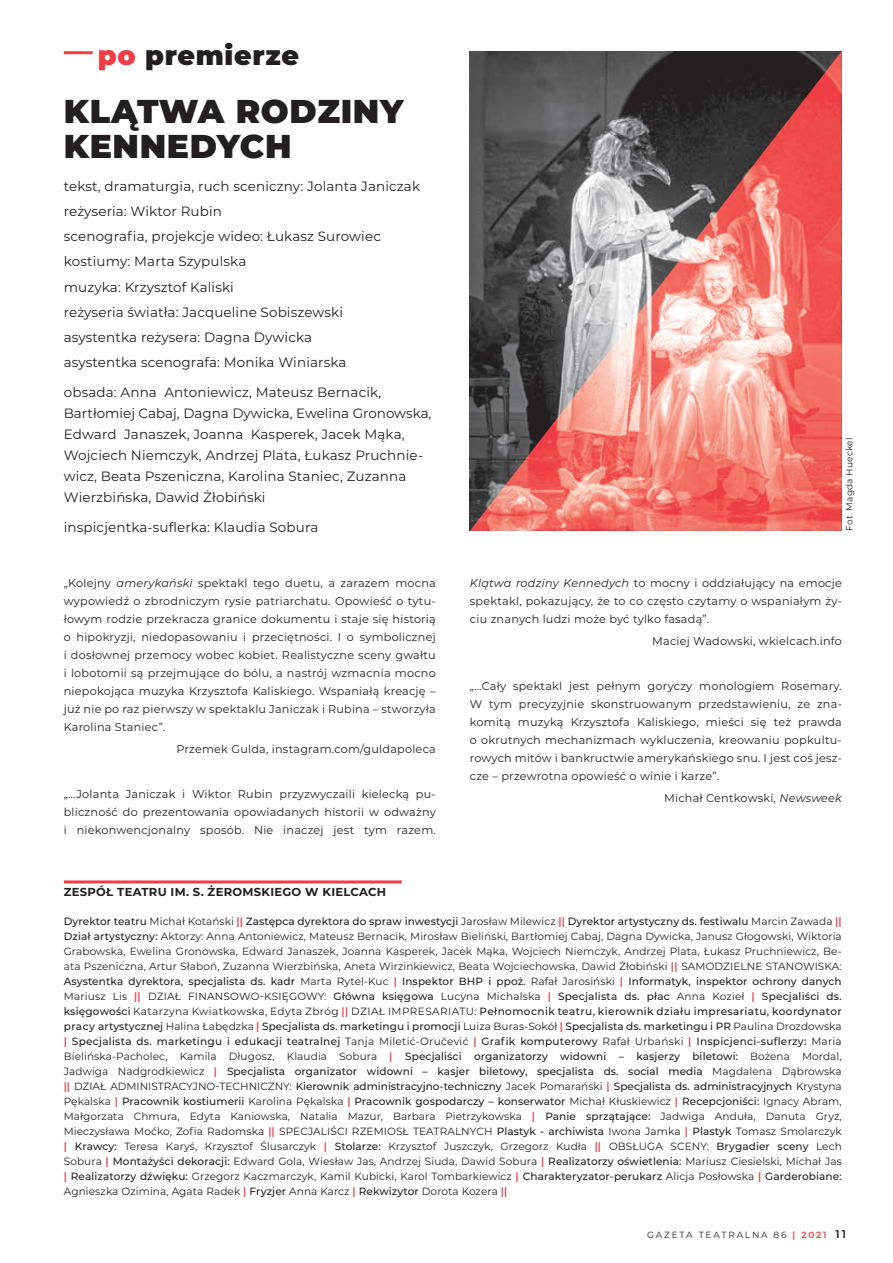
<style>
.page{position:relative;width:893px;height:1263px;background:#fff}
.page>*{position:absolute;margin:0;border:0;box-sizing:border-box;transform-origin:0 0}
.t1{font:900 33px/34.5px "Montserrat";letter-spacing:.02em;color:#231f20}
.t2{font:900 27px "Montserrat";letter-spacing:.025em;color:#231f20}
.t3{font:13.5px/25.2px "Montserrat";letter-spacing:.01em;color:#231f20}
.t4{font:700 11.55px "Montserrat";letter-spacing:.025em;color:#231f20}
.t5{font:11.25px/18px "Montserrat";letter-spacing:.02em;color:#231f20;text-align:justify}
.t6{font:10.5px/15px "Montserrat";letter-spacing:.01em;color:#231f20;text-align:justify}
.t7{font:9px "Montserrat";letter-spacing:.2em;color:#231f20}
.t8{font:9px "Montserrat";letter-spacing:.02em;color:#231f20}
.s1{color:#ee3d44}
.s2{font-style:italic}
.s3{font-weight:500}
.s4{font-weight:600;color:#ee3d44}
.s5{font-weight:600;font-size:11.25px}
</style>
<div class="page">
<hr style="left:64px;top:880px;width:338px;height:3px;background:#ee3d44">
<hr style="left:64px;top:51px;width:29px;height:3px;background:#ee3d44">
<img style="left:470px;top:51px;width:372px;height:480px">
<h2 class="t2" style="left:98px;top:36px;width:203px"><span class="s1">po</span> premierze</h2>
<h1 class="t1" style="left:64px;top:92px;width:341px">KLĄTWA RODZINY<br>KENNEDYCH</h1>
<p class="t3" style="left:64px;top:173px;width:358px">tekst, dramaturgia, ruch sceniczny: Jolanta Janiczak reżyseria: Wiktor Rubin<br>scenografia, projekcje wideo: Łukasz Surowiec kostiumy: Marta Szypulska<br>muzyka: Krzysztof Kaliski<br>reżyseria światła: Jacqueline Sobiszewski<br>asystentka reżysera: Dagna Dywicka<br>asystentka scenografa: Monika Winiarska</p>
<p class="t3" style="left:64px;top:381px;width:369px;line-height:21px">obsada: Anna Antoniewicz, Mateusz Bernacik, Bartłomiej Cabaj, Dagna Dywicka, Ewelina Gronowska, Edward Janaszek, Joanna Kasperek, Jacek Mąka, Wojciech Niemczyk, Andrzej Plata, Łukasz Pruchnie&shy;wicz, Beata Pszeniczna, Karolina Staniec, Zuzanna Wierzbińska, Dawid Żłobiński</p>
<p class="t3" style="left:64px;top:514px;width:256px">inspicjentka-suflerka: Klaudia Sobura</p>
<p class="t5" style="left:64px;top:574px;width:374px">„Kolejny <span class="s2">amerykański</span> spektakl tego duetu, a zarazem mocna wypowiedź o zbrodniczym rysie patriarchatu. Opowieść o tytu&shy;łowym rodzie przekracza granice dokumentu i staje się historią o hipokryzji, niedopasowaniu i przeciętności. I o symbolicznej i dosłownej przemocy wobec kobiet. Realistyczne sceny gwałtu i lobotomii są przejmujące do bólu, a nastrój wzmacnia mocno niepokojąca muzyka Krzysztofa Kaliskiego. Wspaniałą kreację – już nie po raz pierwszy w spektaklu Janiczak i Rubina – stworzyła Karolina Staniec”.</p>
<p class="t5" style="left:176px;top:740px;width:261px">Przemek Gulda, instagram.com/guldapoleca</p>
<p class="t5" style="left:64px;top:784px;width:374px">„…Jolanta Janiczak i Wiktor Rubin przyzwyczaili kielecką pu&shy;bliczność do prezentowania opowiadanych historii w odważny i niekonwencjonalny sposób. Nie inaczej jest tym razem.</p>
<p class="t4" style="left:64px;top:884px;width:324px">ZESPÓŁ TEATRU IM. S. ŻEROMSKIEGO W KIELCACH</p>
<p class="t8" style="left:843px;top:531px;width:94px;rotate:-90deg">Fot. Magda Hueckel</p>
<p class="t5" style="left:470px;top:574px;width:374px"><span class="s2">Klątwa rodziny Kennedych</span> to mocny i oddziałujący na emocje spektakl, pokazujący, że to co często czytamy o wspaniałym ży&shy;ciu znanych ludzi może być tylko fasadą”.</p>
<p class="t5" style="left:652px;top:632px;width:191px">Maciej Wadowski, wkielcach.info</p>
<p class="t5" style="left:470px;top:676px;width:374px">„…Cały spektakl jest pełnym goryczy monologiem Rosemary.<br>W tym precyzyjnie skonstruowanym przedstawieniu, ze zna&shy;komitą muzyką Krzysztofa Kaliskiego, mieści się też prawda o okrutnych mechanizmach wykluczenia, kreowaniu popkultu&shy;rowych mitów i bankructwie amerykańskiego snu. I jest coś jesz&shy;cze – przewrotna opowieść o winie i karze”.</p>
<p class="t5" style="left:664px;top:789px;width:179px">Michał Centkowski, <span class="s2">Newsweek</span></p>
<p class="t6" style="left:64px;top:913px;width:780px"><span class="s3">Dyrektor teatru</span> Michał Kotański <span class="s4">||</span> <span class="s3">Zastępca dyrektora do spraw inwestycji</span> Jarosław Milewicz <span class="s4">||</span> <span class="s3">Dyrektor artystyczny ds. festiwalu</span> Marcin Zawada <span class="s4">|| </span><span class="s3">Dział artystyczny:</span> Aktorzy: Anna Antoniewicz, Mateusz Bernacik, Mirosław Bieliński, Bartłomiej Cabaj, Dagna Dywicka, Janusz Głogowski, Wiktoria Grabowska, Ewelina Gronowska, Edward Janaszek, Joanna Kasperek, Jacek Mąka, Wojciech Niemczyk, Andrzej Plata, Łukasz Pruchniewicz, Be&shy;ata Pszeniczna, Artur Słaboń, Zuzanna Wierzbińska, Aneta Wirzinkiewicz, Beata Wojciechowska, Dawid Żłobiński <span class="s4">||</span> SAMODZIELNE STANOWISKA:<br><span class="s3">Asystentka dyrektora, specjalista ds. kadr</span> Marta Rytel-Kuc <span class="s4">|</span> <span class="s3">Inspektor BHP i ppoż.</span> Rafał Jarosiński <span class="s4">|</span> <span class="s3">Informatyk, inspektor ochrony danych </span>Mariusz Lis <span class="s4">||</span> DZIAŁ FINANSOWO-KSIĘGOWY: <span class="s3">Główna księgowa</span> Lucyna Michalska <span class="s4">|</span> <span class="s3">Specjalista ds. płac</span> Anna Kozieł <span class="s4">|</span> <span class="s3">Specjaliści ds. księgowości</span> Katarzyna Kwiatkowska, Edyta Zbróg <span class="s4">||</span> DZIAŁ IMPRESARIATU: <span class="s3">Pełnomocnik teatru, kierownik działu impresariatu, koordynator pracy artystycznej</span> Halina Łabędzka <span class="s4">|</span> <span class="s3">Specjalista ds. marketingu i promocji</span> Luiza Buras-Sokół <span class="s4">|</span> <span class="s3">Specjalista ds. marketingu i PR</span> Paulina Drozdowska <span class="s4">|</span> <span class="s3">Specjalista ds. marketingu i edukacji teatralnej</span> Tanja Miletić-Oručević <span class="s4">|</span> <span class="s3">Grafik komputerowy</span> Rafał Urbański <span class="s4">|</span> <span class="s3">Inspicjenci-suflerzy:</span> Maria Bielińska-Pacholec, Kamila Długosz, Klaudia Sobura <span class="s4">|</span> <span class="s3">Specjaliści organizatorzy widowni – kasjerzy biletowi:</span> Bożena Mordal, Jadwiga Nadgrodkiewicz <span class="s4">|</span> <span class="s3">Specjalista organizator widowni – kasjer biletowy, specjalista ds. social media</span> Magdalena Dąbrowska <span class="s4">||</span> DZIAŁ ADMINISTRACYJNO-TECHNICZNY: <span class="s3">Kierownik administracyjno-techniczny</span> Jacek Pomarański <span class="s4">|</span> <span class="s3">Specjalista ds. administracyjnych</span> Krystyna Pękalska <span class="s4">|</span> <span class="s3">Pracownik kostiumerii</span> Karolina Pękalska <span class="s4">|</span> <span class="s3">Pracownik gospodarczy – konserwator</span> Michał Kłuskiewicz <span class="s4">|</span> <span class="s3">Recepcjoniści:</span> Ignacy Abram, Małgorzata Chmura, Edyta Kaniowska, Natalia Mazur, Barbara Pietrzykowska <span class="s4">|</span> <span class="s3">Panie sprzątające:</span> Jadwiga Anduła, Danuta Gryz, Mieczysława Moćko, Zofia Radomska <span class="s4">||</span> SPECJALIŚCI RZEMIOSŁ TEATRALNYCH <span class="s3">Plastyk - archiwista</span> Iwona Jamka <span class="s4">|</span> <span class="s3">Plastyk</span> Tomasz Smolarczyk <span class="s4">|</span> <span class="s3">Krawcy:</span> Teresa Karyś, Krzysztof Ślusarczyk <span class="s4">|</span> <span class="s3">Stolarze:</span> Krzysztof Juszczyk, Grzegorz Kudła <span class="s4">||</span> OBSŁUGA SCENY: <span class="s3">Brygadier sceny</span> Lech Sobura <span class="s4">|</span> <span class="s3">Montażyści dekoracji:</span> Edward Gola, Wiesław Jas, Andrzej Siuda, Dawid Sobura <span class="s4">|</span> <span class="s3">Realizatorzy oświetlenia:</span> Mariusz Ciesielski, Michał Jas <span class="s4">|</span> <span class="s3">Realizatorzy dźwięku:</span> Grzegorz Kaczmarczyk, Kamil Kubicki, Karol Tombarkiewicz <span class="s4">|</span> <span class="s3">Charakteryzator-perukarz</span> Alicja Posłowska <span class="s4">|</span> <span class="s3">Garderobiane:<br></span>Agnieszka Ozimina, Agata Radek <span class="s4">|</span> <span class="s3">Fryzjer</span> Anna Karcz <span class="s4">|</span> <span class="s3">Rekwizytor</span> Dorota Kozera <span class="s4">||</span></p>
<p class="t7" style="left:647px;top:1228px;width:201px">GAZETA TEATRALNA 86 <span class="s4">| 2021</span> <span class="s5">11</span></p>
</div>
